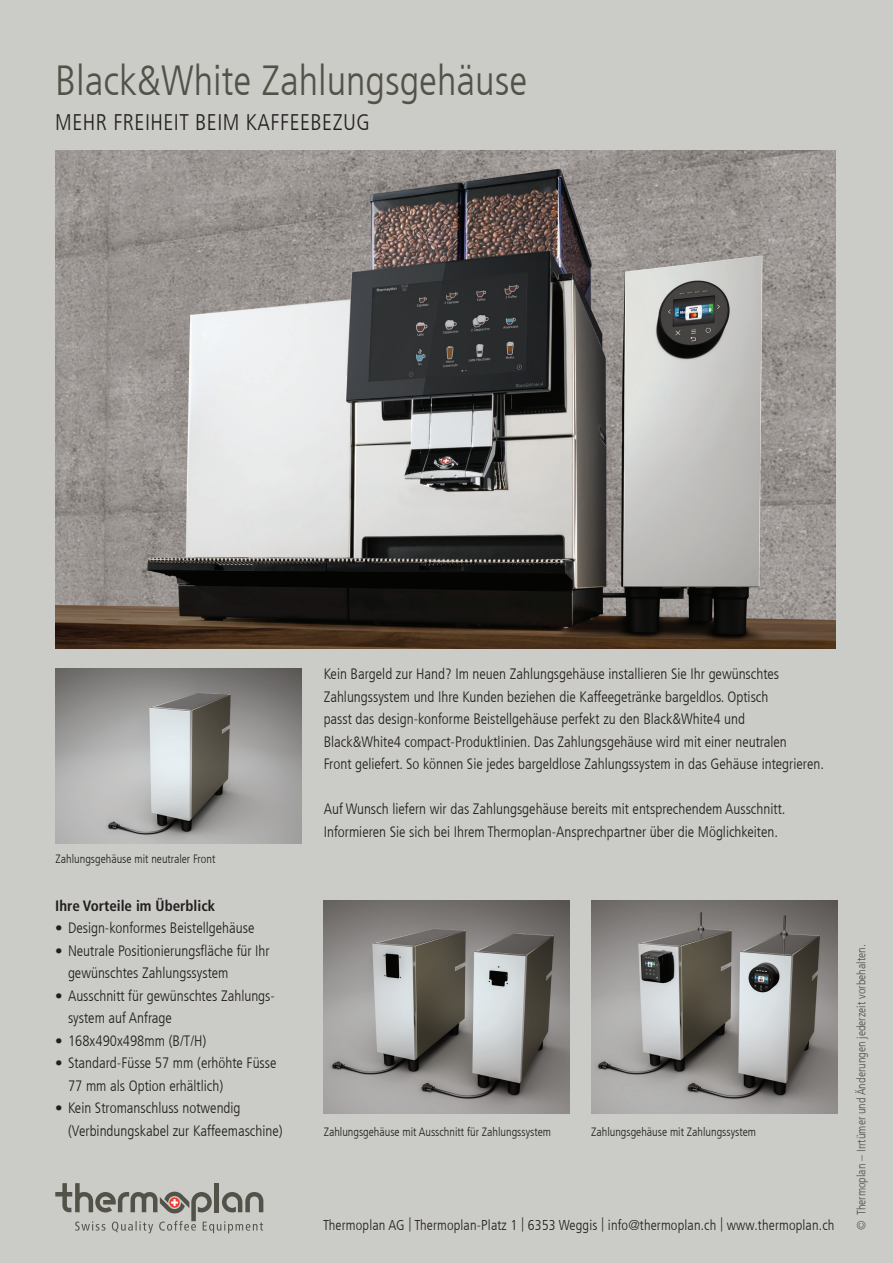
<style>
.page{position:relative;width:893px;height:1263px;background:#cbcbc7}
.page>*{position:absolute;margin:0;border:0;box-sizing:border-box;transform-origin:0 0}
.t1{font:300 condensed 42px "Frutiger LT Com";color:#535249}
.t2{font:300 condensed 22.5px "Frutiger LT Com";letter-spacing:.02em;color:#231f20}
.t3{font:300 condensed 15px/22.5px "Frutiger LT Com";color:#231f20}
.t4{font:700 condensed 15px "Frutiger LT Com";color:#231f20}
.t5{font:300 condensed 14.25px "Frutiger LT Com";letter-spacing:.01em;color:#231f20}
.t6{font:300 condensed 12px "Frutiger LT Com";color:#231f20}
.t7{font:300 condensed 12px "Frutiger LT Com";color:#535249}
</style>
<div class="page">
<svg style="left:55px;top:1183px;width:208px;height:50px"></svg>
<div style="left:214px;top:1183px;width:5px;height:29px;background:#535249"></div>
<img style="left:324px;top:901px;width:246px;height:212px">
<img style="left:591px;top:901px;width:246px;height:212px">
<img style="left:55px;top:668px;width:246px;height:175px">
<img style="left:55px;top:151px;width:780px;height:497px">
<h1 class="t1" style="left:55px;top:55px;width:474px">Black&amp;White Zahlungsgehäuse</h1>
<h2 class="t2" style="left:55px;top:108px;width:316px">MEHR FREIHEIT BEIM KAFFEEBEZUG</h2>
<p class="t6" style="left:56px;top:851px;width:161px">Zahlungsgehäuse mit neutraler Front</p>
<p class="t4" style="left:55px;top:896px;width:161px">Ihre Vorteile im Überblick</p>
<p class="t3" style="left:55px;top:917px;width:201px">• Design-konformes Beistellgehäuse</p>
<p class="t3" style="left:68px;top:939px;width:203px;text-indent:-13px">• Neutrale Positionierungsfläche für Ihr gewünschtes Zahlungssystem</p>
<p class="t3" style="left:68px;top:984px;width:208px;text-indent:-13px">• Ausschnitt für gewünschtes Zahlungs&shy;system auf Anfrage</p>
<p class="t3" style="left:55px;top:1029px;width:153px">• 168x490x498mm (B/T/H)</p>
<p class="t3" style="left:68px;top:1052px;width:210px;text-indent:-13px">• Standard-Füsse 57 mm (erhöhte Füsse<br>77 mm als Option erhältlich)</p>
<p class="t3" style="left:68px;top:1097px;width:216px;text-indent:-13px">• Kein Stromanschluss notwendig (Verbindungskabel zur Kaffeemaschine)</p>
<p class="t3" style="left:324px;top:663px;width:502px">Kein Bargeld zur Hand? Im neuen Zahlungsgehäuse installieren Sie Ihr gewünschtes Zahlungssystem und Ihre Kunden beziehen die Kaffeegetränke bargeldlos. Optisch<br>passt das design-konforme Beistellgehäuse perfekt zu den Black&amp;White4 und Black&amp;White4 compact-Produktlinien. Das Zahlungsgehäuse wird mit einer neutralen<br>Front geliefert. So können Sie jedes bargeldlose Zahlungssystem in das Gehäuse integrieren.</p>
<p class="t3" style="left:324px;top:798px;width:463px">Auf Wunsch liefern wir das Zahlungsgehäuse bereits mit entsprechendem Ausschnitt.<br>Informieren Sie sich bei Ihrem Thermoplan-Ansprechpartner über die Möglichkeiten.</p>
<p class="t6" style="left:324px;top:1124px;width:229px">Zahlungsgehäuse mit Ausschnitt für Zahlungssystem</p>
<p class="t6" style="left:591px;top:1124px;width:166px">Zahlungsgehäuse mit Zahlungssystem</p>
<p class="t5" style="left:323px;top:1216px;width:513px">Thermoplan AG | Thermoplan-Platz 1 | 6353 Weggis | info@thermoplan.ch | www.thermoplan.ch</p>
<p class="t7" style="left:854px;top:1230px;width:287px;rotate:-90deg">© Thermoplan – Irrtümer und Änderungen jederzeit vorbehalten.</p>
</div>
